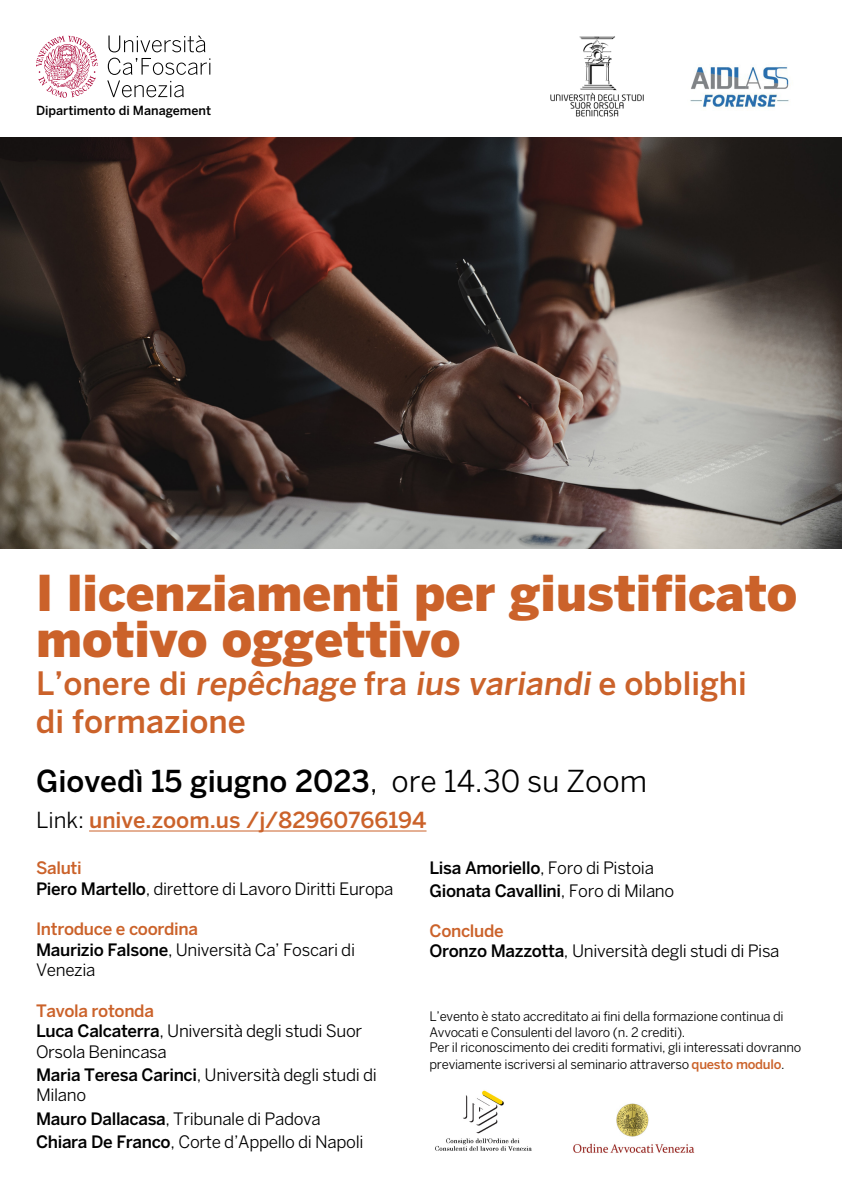
<style>
.page{position:relative;width:842px;height:1191px;background:#fff}
.page>*{position:absolute;margin:0;border:0;box-sizing:border-box;transform-origin:0 0}
.t1{font:900 49px/46px "Benton Sans";color:#cb622a}
.t2{font:500 32px/38.4px "Benton Sans";color:#cb622a}
.t3{font:500 30px "Benton Sans";color:#000}
.t4{font:500 22px "Benton Sans";color:#cb622a}
.t5{font:17px/20.4px "Benton Sans";letter-spacing:-.02em;color:#000}
.t6{font:500 17px/23.2px "Benton Sans";letter-spacing:-.02em;color:#000}
.t7{font:13px/15.6px "Benton Sans";letter-spacing:-.02em;color:#000}
.t8{font:500 12.5px "Benton Sans";color:#000}
.s1{font-weight:400}
.s2{font-weight:400;color:#000}
.s3{font-weight:500;color:#cb622a}
.s4{font-weight:500}
</style>
<div class="page">
<img style="left:0;top:137px;width:842px;height:412px">
<img style="left:690px;top:67px;width:99px;height:41px">
<svg style="left:107px;top:58px;width:103px;height:39px"></svg>
<svg style="left:108px;top:35px;width:97px;height:17px"></svg>
<svg style="left:36px;top:36px;width:62px;height:62px"></svg>
<hr style="left:89px;top:830px;width:337px;height:1px;background:#cb622a">
<img style="left:550px;top:36px;width:94px;height:81px">
<img style="left:435px;top:1090px;width:97px;height:61px">
<img style="left:573px;top:1103px;width:122px;height:50px">
<p class="t8" style="left:36px;top:103px;width:177px">Dipartimento di Management</p>
<h1 class="t1" style="left:36px;top:569px;width:763px">I licenziamenti per giustificato motivo oggettivo</h1>
<h2 class="t2" style="left:36px;top:664px;width:712px">L ’ o n e re d i repêchage f ra ius variandi e o b b l i g h i di formazione</h2>
<h3 class="t3" style="left:36px;top:763px;width:613px">Giovedì 15 giugno 2023<span class="s1">, ore 14.30 su Zoom</span></h3>
<p class="t4" style="left:36px;top:807px;width:392px"><span class="s2">Link:</span> unive.zoom.us /j/82960766194</p>
<p class="t5" style="left:36px;top:857px;width:359px"><span class="s3">Saluti<br></span><span class="s4">Piero Martello</span>, direttore di Lavoro Diritti Europa</p>
<p class="t5" style="left:36px;top:918px;width:321px"><span class="s3">Introduce e coordina<br></span><span class="s4">Maurizio Falsone</span>, Università Ca’ Foscari di<br>Venezia</p>
<p class="t5" style="left:36px;top:1000px;width:328px"><span class="s3">Tavola rotonda<br></span><span class="s4">Luca Calcaterra</span>, Università degli studi Suor<br>Orsola Benincasa</p>
<p class="t5" style="left:36px;top:1064px;width:342px"><span class="s4">Maria Teresa Carinci</span>, Università degli studi di<br>Milano</p>
<p class="t5" style="left:36px;top:1106px;width:329px;line-height:23.2px"><span class="s4">Mauro Dallacasa</span>, Tribunale di Padova<br><span class="s4">Chiara De Franco</span>, Corte d’Appello di Napoli</p>
<p class="t6" style="left:429px;top:856px;width:246px">Lisa Amoriello<span class="s1">, Foro di Pistoia<br></span>Gionata Cavallini<span class="s1">, Foro di Milano</span></p>
<p class="t5" style="left:429px;top:920px;width:352px"><span class="s3">Conclude<br></span><span class="s4">Oronzo Mazzotta</span>, Università degli studi di Pisa</p>
<p class="t7" style="left:429px;top:1008px;width:373px">L’evento è stato accreditato ai fini della formazione continua di<br>Avvocati e Consulenti del lavoro (n. 2 crediti).<br>Per il riconoscimento dei crediti formativi, gli interessati dovranno</p>
<p class="t7" style="left:429px;top:1056px;width:357px">previamente iscriversi al seminario attraverso <span class="s3">questo modulo</span>.</p>
</div>
